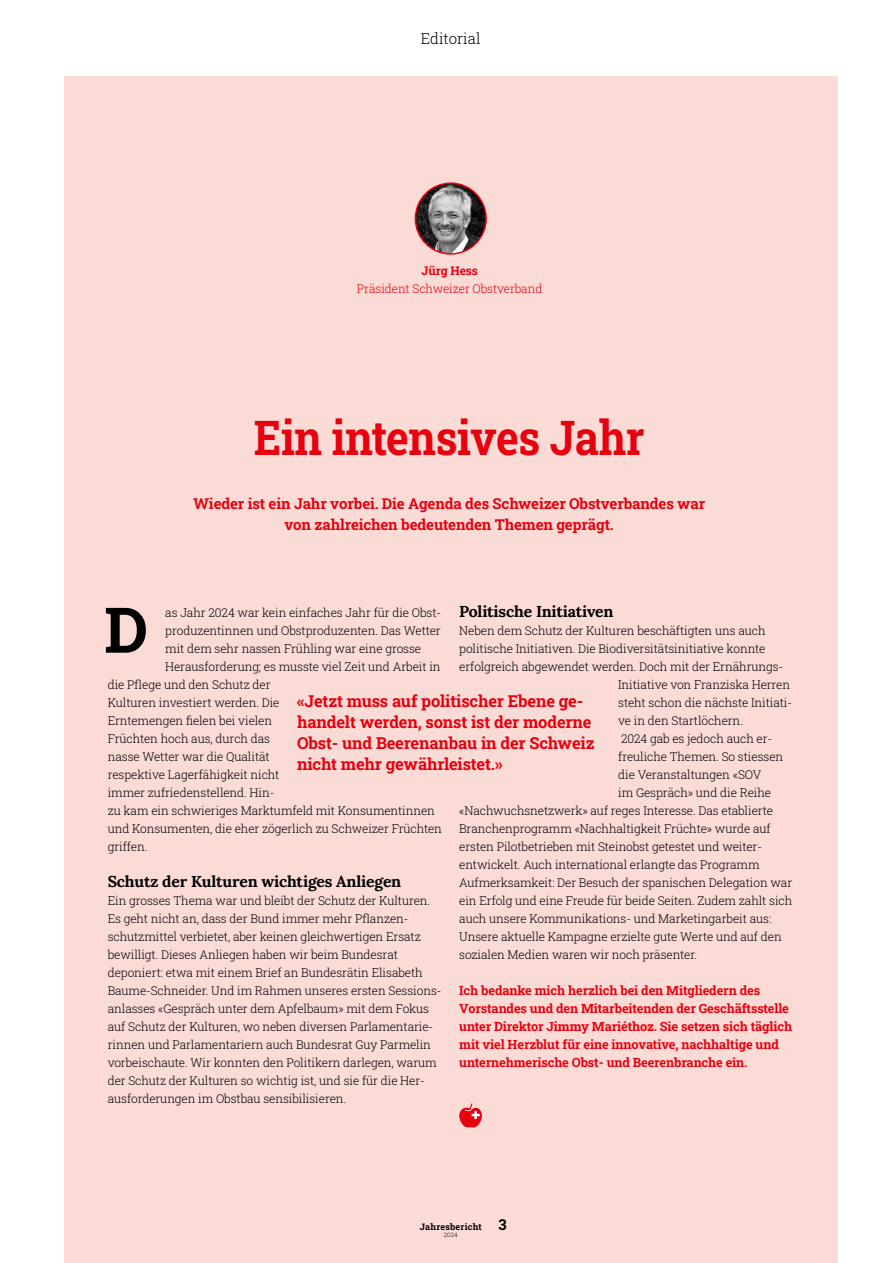
<style>
.page{position:relative;width:893px;height:1263px;background:#fff}
.page>*{position:absolute;margin:0;border:0;box-sizing:border-box;transform-origin:0 0}
.t1{font:700 63px "Roboto Slab";color:#000}
.t2{font:700 48px "Roboto Slab";letter-spacing:-.01em;color:#e7000e;scale:.9 1}
.t3{font:700 16.5px/21px "Roboto Slab";letter-spacing:-.01em;color:#e7000e}
.t4{font:15.75px "Lora";letter-spacing:-.01em;color:#000}
.t5{font:700 15px/21px "Roboto Slab";letter-spacing:-.01em;color:#e7000e;text-align:center}
.t6{font:300 15px "Roboto Slab";color:#000}
.t7{font:700 15px "Roboto Slab";color:#000}
.t8{font:700 12.75px/18px "Roboto Slab";letter-spacing:-.01em;color:#e7000e}
.t9{font:300 12px/18px "Roboto Slab";letter-spacing:-.01em;color:#000}
.t10{font:300 12px "Roboto Slab";letter-spacing:-.01em;color:#e7000e}
.t11{font:700 12px "Roboto Slab";letter-spacing:-.01em;color:#e7000e}
.t12{font:700 9px "Roboto Slab";letter-spacing:.02em;color:#000}
.t13{font:300 6px "Roboto Slab";color:#000}
</style>
<div class="page">
<div style="left:64px;top:77px;width:774px;height:1186px;background:#fbdbd6"></div>
<img style="left:415px;top:183px;width:71px;height:71px;border-radius:35px">
<div style="left:415px;top:182px;width:72px;height:73px;border:2px solid #e7000e;border-radius:50%"></div>
<svg style="left:459px;top:1103px;width:23px;height:24px"></svg>
<p class="t6" style="left:421px;top:28px;width:61px">Editorial</p>
<p class="t11" style="left:421px;top:262px;width:58px">Jürg Hess</p>
<p class="t10" style="left:357px;top:280px;width:187px">Präsident Schweizer Obstverband</p>
<h2 class="t2" style="left:254px;top:404px;width:436px">Ein intensives Jahr</h2>
<p class="t5" style="left:193px;top:492px;width:514px">Wieder ist ein Jahr vorbei. Die Agenda des Schweizer Obstverbandes war von zahlreichen bedeutenden Themen geprägt.</p>
<h1 class="t1" style="left:104px;top:587px;width:45px">D</h1>
<h3 class="t4" style="left:459px;top:599px;width:156px">Politische Initiativen</h3>
<p class="t9" style="left:165px;top:603px;width:277px">as Jahr 2024 war kein einfaches Jahr für die Obst-</p>
<p class="t9" style="left:165px;top:621px;width:277px">produzentinnen und Obstproduzenten. Das Wetter</p>
<p class="t9" style="left:165px;top:639px;width:257px">mit dem sehr nassen Frühling war eine grosse</p>
<p class="t9" style="left:165px;top:657px;width:277px">Herausforderung; es musste viel Zeit und Arbeit in</p>
<p class="t9" style="left:108px;top:675px;width:164px">die Pflege und den Schutz der</p>
<p class="t9" style="left:108px;top:693px;width:173px">Kulturen investiert werden. Die</p>
<p class="t9" style="left:108px;top:711px;width:166px">Erntemengen fielen bei vielen</p>
<p class="t9" style="left:108px;top:729px;width:164px">Früchten hoch aus, durch das</p>
<p class="t9" style="left:108px;top:747px;width:164px">nasse Wetter war die Qualität</p>
<p class="t9" style="left:108px;top:765px;width:173px">respektive Lagerfähigkeit nicht</p>
<p class="t9" style="left:108px;top:783px;width:168px">immer zufriedenstellend. Hin-</p>
<p class="t9" style="left:108px;top:801px;width:329px">zu kam ein schwieriges Marktumfeld mit Konsumentinnen</p>
<p class="t9" style="left:108px;top:819px;width:336px">und Konsumenten, die eher zögerlich zu Schweizer Früchten</p>
<p class="t9" style="left:108px;top:837px;width:41px">griffen.</p>
<h3 class="t4" style="left:108px;top:869px;width:295px">Schutz der Kulturen wichtiges Anliegen</h3>
<p class="t9" style="left:108px;top:891px;width:335px">Ein grosses Thema war und bleibt der Schutz der Kulturen.<br>Es geht nicht an, dass der Bund immer mehr Pflanzen&shy;schutzmittel verbietet, aber keinen gleichwertigen Ersatz bewilligt. Dieses Anliegen haben wir beim Bundesrat deponiert: etwa mit einem Brief an Bundesrätin Elisabeth Baume-Schneider. Und im Rahmen unseres ersten Sessions&shy;anlasses «Gespräch unter dem Apfelbaum» mit dem Fokus auf Schutz der Kulturen, wo neben diversen Parlamentarie&shy;rinnen und Parlamentariern auch Bundesrat Guy Parmelin vorbeischaute. Wir konnten den Politikern darlegen, warum der Schutz der Kulturen so wichtig ist, und sie für die Her&shy;ausforderungen im Obstbau sensibilisieren.</p>
<p class="t9" style="left:459px;top:621px;width:308px">Neben dem Schutz der Kulturen beschäftigten uns auch</p>
<p class="t9" style="left:459px;top:639px;width:308px">politische Initiativen. Die Biodiversitätsinitiative konnte</p>
<p class="t9" style="left:459px;top:657px;width:326px">erfolgreich abgewendet werden. Doch mit der Ernährungs-</p>
<p class="t9" style="left:618px;top:675px;width:173px">Initiative von Franziska Herren</p>
<p class="t9" style="left:618px;top:693px;width:175px">steht schon die nächste Initiati-</p>
<p class="t9" style="left:618px;top:711px;width:126px">ve in den Startlöchern.</p>
<p class="t9" style="left:621px;top:729px;width:153px">2024 gab es jedoch auch er-</p>
<p class="t9" style="left:618px;top:747px;width:167px">freuliche Themen. So stiessen</p>
<p class="t9" style="left:618px;top:765px;width:145px">die Veranstaltungen «SOV</p>
<p class="t9" style="left:618px;top:783px;width:154px">im Gespräch» und die Reihe</p>
<p class="t9" style="left:459px;top:801px;width:315px">«Nachwuchsnetzwerk» auf reges Interesse. Das etablierte</p>
<p class="t9" style="left:459px;top:819px;width:313px">Branchenprogramm «Nachhaltigkeit Früchte» wurde auf</p>
<p class="t9" style="left:459px;top:837px;width:304px">ersten Pilotbetrieben mit Steinobst getestet und weiter-</p>
<p class="t9" style="left:459px;top:855px;width:302px">entwickelt. Auch international erlangte das Programm</p>
<p class="t9" style="left:459px;top:873px;width:335px">Aufmerksamkeit: Der Besuch der spanischen Delegation war</p>
<p class="t9" style="left:459px;top:891px;width:335px">ein Erfolg und eine Freude für beide Seiten. Zudem zahlt sich</p>
<p class="t9" style="left:459px;top:909px;width:314px">auch unsere Kommunikations- und Marketingarbeit aus:</p>
<p class="t9" style="left:459px;top:927px;width:324px">Unsere aktuelle Kampagne erzielte gute Werte und auf den</p>
<p class="t9" style="left:459px;top:945px;width:239px">sozialen Medien waren wir noch präsenter.</p>
<p class="t8" style="left:459px;top:981px;width:334px">Ich bedanke mich herzlich bei den Mitgliedern des Vorstandes und den Mitarbeitenden der Geschäftsstelle unter Direktor Jimmy Mariéthoz. Sie setzen sich täglich mit viel Herzblut für eine innovative, nachhaltige und unternehmerische Obst- und Beerenbranche ein.</p>
<h3 class="t3" style="left:297px;top:690px;width:299px">«Jetzt muss auf politischer Ebene ge&shy;handelt werden, sonst ist der moderne Obst- und Beerenanbau in der Schweiz nicht mehr gewährleistet.»</h3>
<p class="t12" style="left:420px;top:1220px;width:63px">Jahresbericht</p>
<p class="t13" style="left:444px;top:1231px;width:15px">2024</p>
<p class="t7" style="left:498px;top:1214px;width:10px">3</p>
</div>
